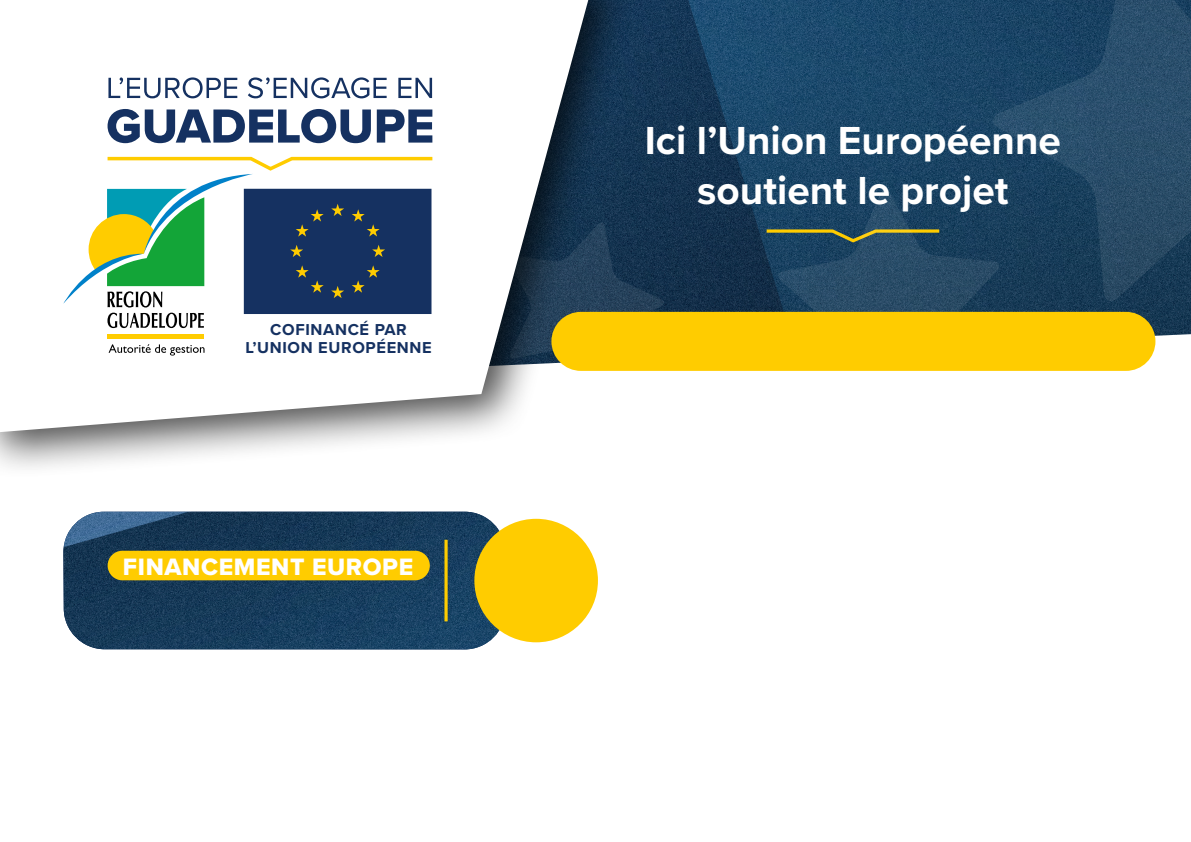
<style>
.page{position:relative;width:1191px;height:842px;background:#fff}
.page>*{position:absolute;margin:0;border:0;box-sizing:border-box;transform-origin:0 0}
.t1{font:700 40.6px/49.6px "Proxima Nova";color:#fff;text-align:center}
.t2{font:24.6px "Proxima Nova Extrabld";letter-spacing:.025em;color:#fff}
.t3{font:700 16.4px/17.7px "Proxima Nova";letter-spacing:.04em;color:#153161;text-align:center}
</style>
<div class="page">
<img style="left:639px;top:0;width:552px;height:370px">
<svg style="left:990px;top:0;width:201px;height:302px"></svg>
<svg style="left:763px;top:228px;width:13px;height:16px"></svg>
<svg style="left:776px;top:188px;width:225px;height:124px"></svg>
<svg style="left:639px;top:221px;width:26px;height:91px"></svg>
<div style="left:0;top:0;width:639px;height:480px;background:#000;opacity:.7"></div>
<svg style="left:0;top:0;width:588px;height:432px"></svg>
<div style="left:107px;top:334px;width:97px;height:5px;background:#fc0"></div>
<svg style="left:107px;top:313px;width:97px;height:15px"></svg>
<svg style="left:109px;top:344px;width:95px;height:12px"></svg>
<svg style="left:108px;top:77px;width:324px;height:21px"></svg>
<svg style="left:108px;top:109px;width:324px;height:34px"></svg>
<div style="left:244px;top:189px;width:187px;height:125px;background:#153161"></div>
<svg style="left:63px;top:155px;width:373px;height:152px"></svg>
<img style="left:63px;top:512px;width:442px;height:137px">
<hr style="left:444px;top:540px;width:3px;height:81px;background:#fc0">
<div style="left:474px;top:519px;width:124px;height:123px;background:#fc0;border-radius:50%"></div>
<div style="left:108px;top:551px;width:322px;height:29px;background:#fc0;border-radius:15px"></div>
<div style="left:551px;top:312px;width:604px;height:59px;background:#fc0;border-radius:30px"></div>
<p class="t3" style="left:245px;top:320px;width:188px">COFINANCÉ PAR<br>L’UNION EUROPÉENNE</p>
<p class="t2" style="left:123px;top:549px;width:292px">FINANCEMENT EUROPE</p>
<p class="t1" style="left:645px;top:115px;width:417px">Ici l’Union Européenne soutient le projet</p>
</div>
